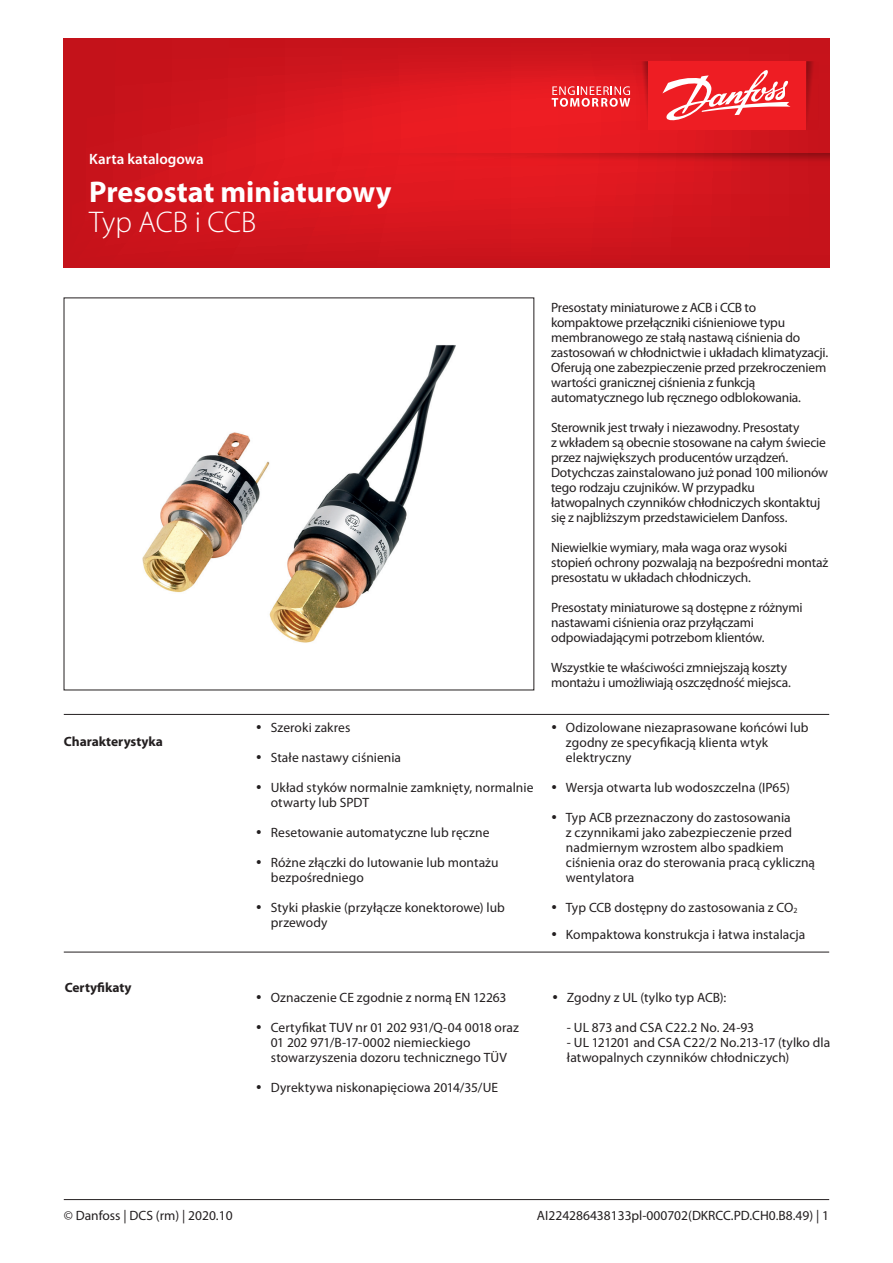
<style>
.page{position:relative;width:893px;height:1263px;background:#fff}
.page>*{position:absolute;margin:0;border:0;box-sizing:border-box;transform-origin:0 0}
.t1{font:700 30px "Myriad Pro";color:#fff}
.t2{font:300 30px "Myriad Pro";letter-spacing:-.005em;color:#fff}
.t3{font:600 15px "Myriad Pro";color:#fff}
.numbering{font:13.5px/15px "Myriad Pro";letter-spacing:-.005em;color:#231f20}
.Normtext__bold{font:700 13.5px "Myriad Pro";color:#231f20}
</style>
<div class="page">
<svg style="left:64px;top:38px;width:765px;height:230px;background:#d3151d"></svg>
<svg style="left:806px;top:61px;width:13px;height:69px"></svg>
<svg style="left:636px;top:61px;width:12px;height:69px"></svg>
<div style="left:648px;top:61px;width:158px;height:69px;background:#ee1d23"></div>
<svg style="left:552px;top:86px;width:78px;height:21px;background:#f0696d"></svg>
<svg style="left:662px;top:70px;width:128px;height:51px"></svg>
<svg style="left:332px;top:153px;width:497px;height:13px;background:#d4171d"></svg>
<hr style="left:64px;top:1199px;width:765px;height:1px;background:#231f20">
<hr style="left:64px;top:714px;width:765px;height:1px;background:#231f20">
<img style="left:142px;top:345px;width:314px;height:298px">
<hr style="left:64px;top:952px;width:765px;height:1px;background:#231f20">
<p class="t3" style="left:89px;top:151px;width:116px">Karta katalogowa</p>
<h1 class="t1" style="left:89px;top:175px;width:304px">Presostat miniaturowy</h1>
<h1 class="t2" style="left:89px;top:206px;width:169px">Typ ACB i CCB</h1>
<p class="Normtext__bold" style="left:64px;top:734px;width:101px">Charakterystyka</p>
<p class="Normtext__bold" style="left:65px;top:980px;width:68px">Certyfikaty</p>
<p class="numbering" style="left:271px;top:720px;width:81px">Szeroki zakres</p>
<p class="numbering" style="left:271px;top:750px;width:132px">Stałe nastawy ciśnienia</p>
<p class="numbering" style="left:271px;top:780px;width:264px">Układ styków normalnie zamknięty, normalnie otwarty lub SPDT</p>
<p class="numbering" style="left:271px;top:825px;width:220px">Resetowanie automatyczne lub ręczne</p>
<p class="numbering" style="left:271px;top:855px;width:229px">Różne złączki do lutowanie lub montażu bezpośredniego</p>
<p class="numbering" style="left:271px;top:900px;width:236px">Styki płaskie (przyłącze konektorowe) lub przewody</p>
<p class="numbering" style="left:551px;top:300px;width:279px">Presostaty miniaturowe z ACB i CCB to kompaktowe przełączniki ciśnieniowe typu membranowego ze stałą nastawą ciśnienia do zastosowań w chłodnictwie i układach klimatyzacji.<br>Oferują one zabezpieczenie przed przekroczeniem wartości granicznej ciśnienia z funkcją automatycznego lub ręcznego odblokowania.</p>
<p class="numbering" style="left:551px;top:420px;width:279px">Sterownik jest trwały i niezawodny. Presostaty<br>z wkładem są obecnie stosowane na całym świecie przez największych producentów urządzeń.<br>Dotychczas zainstalowano już ponad 100 milionów tego rodzaju czujników. W przypadku łatwopalnych czynników chłodniczych skontaktuj się z najbliższym przedstawicielem Danfoss.</p>
<p class="numbering" style="left:551px;top:540px;width:279px">Niewielkie wymiary, mała waga oraz wysoki stopień ochrony pozwalają na bezpośredni montaż presostatu w układach chłodniczych.</p>
<p class="numbering" style="left:551px;top:600px;width:253px">Presostaty miniaturowe są dostępne z różnymi nastawami ciśnienia oraz przyłączami odpowiadającymi potrzebom klientów.</p>
<p class="numbering" style="left:551px;top:660px;width:241px">Wszystkie te właściwości zmniejszają koszty montażu i umożliwiają oszczędność miejsca.</p>
<p class="numbering" style="left:566px;top:720px;width:244px">Odizolowane niezaprasowane końcówi lub zgodny ze specyfikacją klienta wtyk elektryczny</p>
<p class="numbering" style="left:566px;top:780px;width:225px">Wersja otwarta lub wodoszczelna (IP65)</p>
<p class="numbering" style="left:566px;top:810px;width:251px">Typ ACB przeznaczony do zastosowania<br>z czynnikami jako zabezpieczenie przed nadmiernym wzrostem albo spadkiem ciśnienia oraz do sterowania pracą cykliczną wentylatora</p>
<p class="numbering" style="left:566px;top:900px;width:233px">Typ CCB dostępny do zastosowania z CO<sub>2</sub></p>
<p class="numbering" style="left:566px;top:927px;width:241px">Kompaktowa konstrukcja i łatwa instalacja</p>
<p class="numbering" style="left:271px;top:990px;width:237px">Oznaczenie CE zgodnie z normą EN 12263</p>
<p class="numbering" style="left:271px;top:1020px;width:250px">Certyfikat TUV nr 01 202 931/Q-04 0018 oraz<br>01 202 971/B-17-0002 niemieckiego stowarzyszenia dozoru technicznego TÜV</p>
<p class="numbering" style="left:271px;top:1080px;width:229px">Dyrektywa niskonapięciowa 2014/35/UE</p>
<p class="numbering" style="left:567px;top:990px;width:161px">Zgodny z UL (tylko typ ACB):</p>
<p class="numbering" style="left:567px;top:1020px;width:189px">- UL 873 and CSA C22.2 No. 24-93</p>
<p class="numbering" style="left:567px;top:1035px;width:265px">- UL 121201 and CSA C22/2 No.213-17 (tylko dla łatwopalnych czynników chłodniczych)</p>
<p class="numbering" style="left:64px;top:1209px;width:170px">© Danfoss | DCS (rm) | 2020.10</p>
<p class="numbering" style="left:537px;top:1209px;width:294px">AI224286438133pl-000702(DKRCC.PD.CH0.B8.49) | 1</p>
</div>
